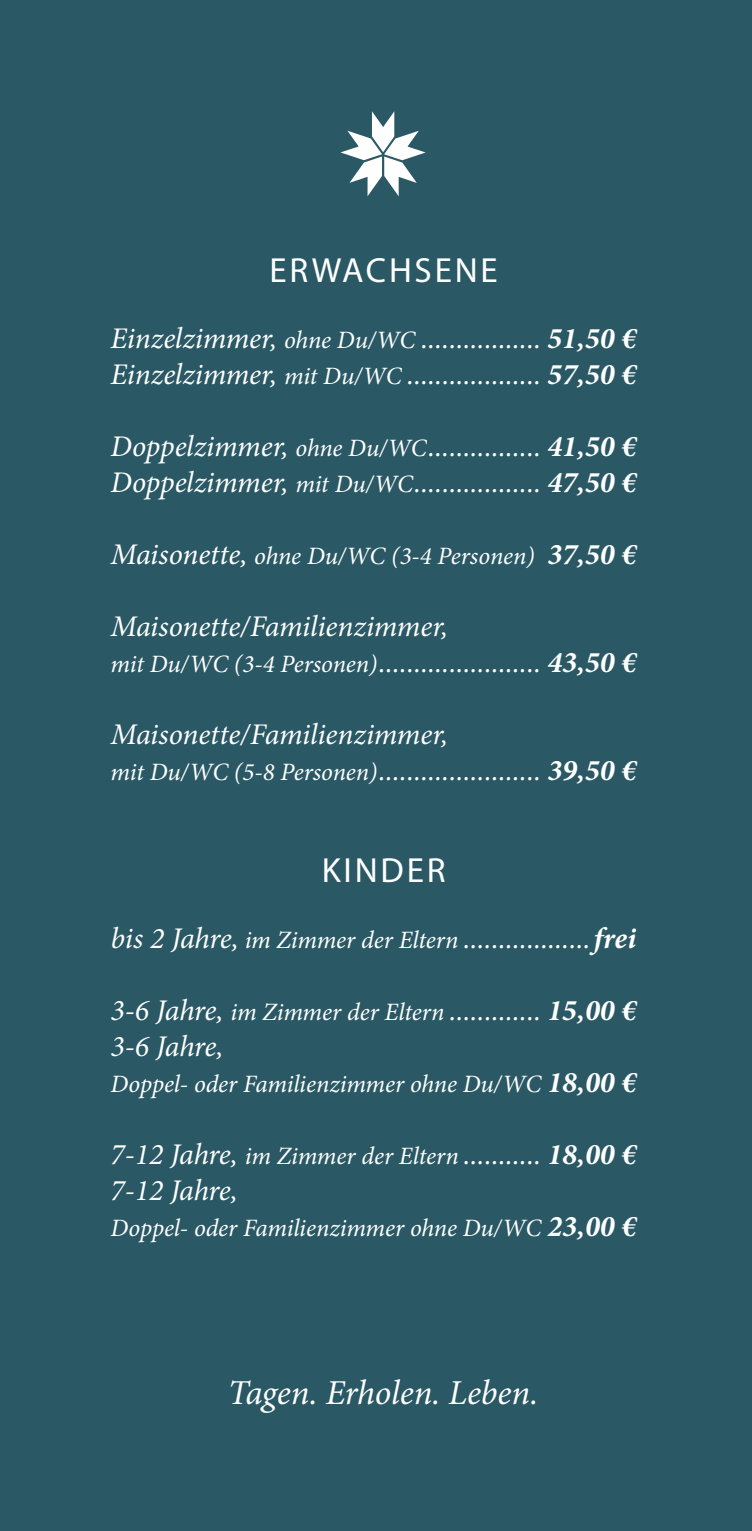
<style>
.page{position:relative;width:752px;height:1531px;background:#fff}
.page>*{position:absolute;margin:0;border:0;box-sizing:border-box;transform-origin:0 0}
.Titel-Claim{font:italic 35px "Minion Pro";letter-spacing:-.005em;color:#fff}
.t1{font:35px "Myriad Pro";letter-spacing:.08em;color:#fff}
.t2{font:italic 30px "Minion Pro";letter-spacing:-.01em;color:#fff}
.t3{font:italic 25px "Minion Pro";letter-spacing:-.005em;color:#fff}
.s1{font-size:25px}
.s2{font-weight:700}
.s3{font-size:30px}
.s4{font-weight:700;font-size:30px}
</style>
<div class="page">
<div style="left:0;top:0;width:751px;height:1531px;background:#2a5965"></div>
<svg style="left:340px;top:111px;width:85px;height:85px"></svg>
<p class="t1" style="left:269px;top:249px;width:230px">ERWACHSENE</p>
<p class="t2" style="left:111px;top:318px;width:527px">Einzelzimmer, <span class="s1">ohne Du/WC</span> ................. <span class="s2">51,50 €</span></p>
<p class="t2" style="left:111px;top:354px;width:527px">Einzelzimmer, <span class="s1">mit Du/WC</span> ................... <span class="s2">57,50 €</span></p>
<p class="t2" style="left:111px;top:426px;width:527px">Doppelzimmer, <span class="s1">ohne Du/WC</span>................ <span class="s2">41,50 €</span></p>
<p class="t2" style="left:111px;top:462px;width:527px">Doppelzimmer, <span class="s1">mit Du/WC</span>.................. <span class="s2">47,50 €</span></p>
<p class="t3" style="left:111px;top:539px;width:527px"><span class="s3">Maisonette,</span> ohne Du/WC (3-4 Personen) <span class="s4">37,50 €</span></p>
<p class="t2" style="left:111px;top:606px;width:339px">Maisonette/Familienzimmer,</p>
<p class="t2" style="left:111px;top:642px;width:527px"><span class="s1">mit Du/WC (3-4 Personen)</span>....................... <span class="s2">43,50 €</span></p>
<p class="t2" style="left:111px;top:714px;width:339px">Maisonette/Familienzimmer,</p>
<p class="t2" style="left:111px;top:750px;width:527px"><span class="s1">mit Du/WC (5-8 Personen)</span>....................... <span class="s2">39,50 €</span></p>
<p class="t1" style="left:321px;top:849px;width:125px">KINDER</p>
<p class="t2" style="left:111px;top:918px;width:527px">bis 2 Jahre, <span class="s1">im Zimmer der Eltern</span> ..................<span class="s2">frei</span></p>
<p class="t2" style="left:111px;top:990px;width:527px">3-6 Jahre, <span class="s1">im Zimmer der Eltern</span> ............. <span class="s2">15,00 €</span></p>
<p class="t2" style="left:111px;top:1026px;width:114px">3-6 Jahre,</p>
<p class="t3" style="left:111px;top:1067px;width:527px">Doppel- oder Familienzimmer ohne Du/WC <span class="s4">18,00 €</span></p>
<p class="t2" style="left:111px;top:1134px;width:527px">7-12 Jahre, <span class="s1">im Zimmer der Eltern</span> ........... <span class="s2">18,00 €</span></p>
<p class="t2" style="left:111px;top:1170px;width:129px">7-12 Jahre,</p>
<p class="t3" style="left:111px;top:1211px;width:527px">Doppel- oder Familienzimmer ohne Du/WC <span class="s4">23,00 €</span></p>
<p class="Titel-Claim" style="left:228px;top:1368px;width:312px">Tagen. Erholen. Leben.</p>
</div>
